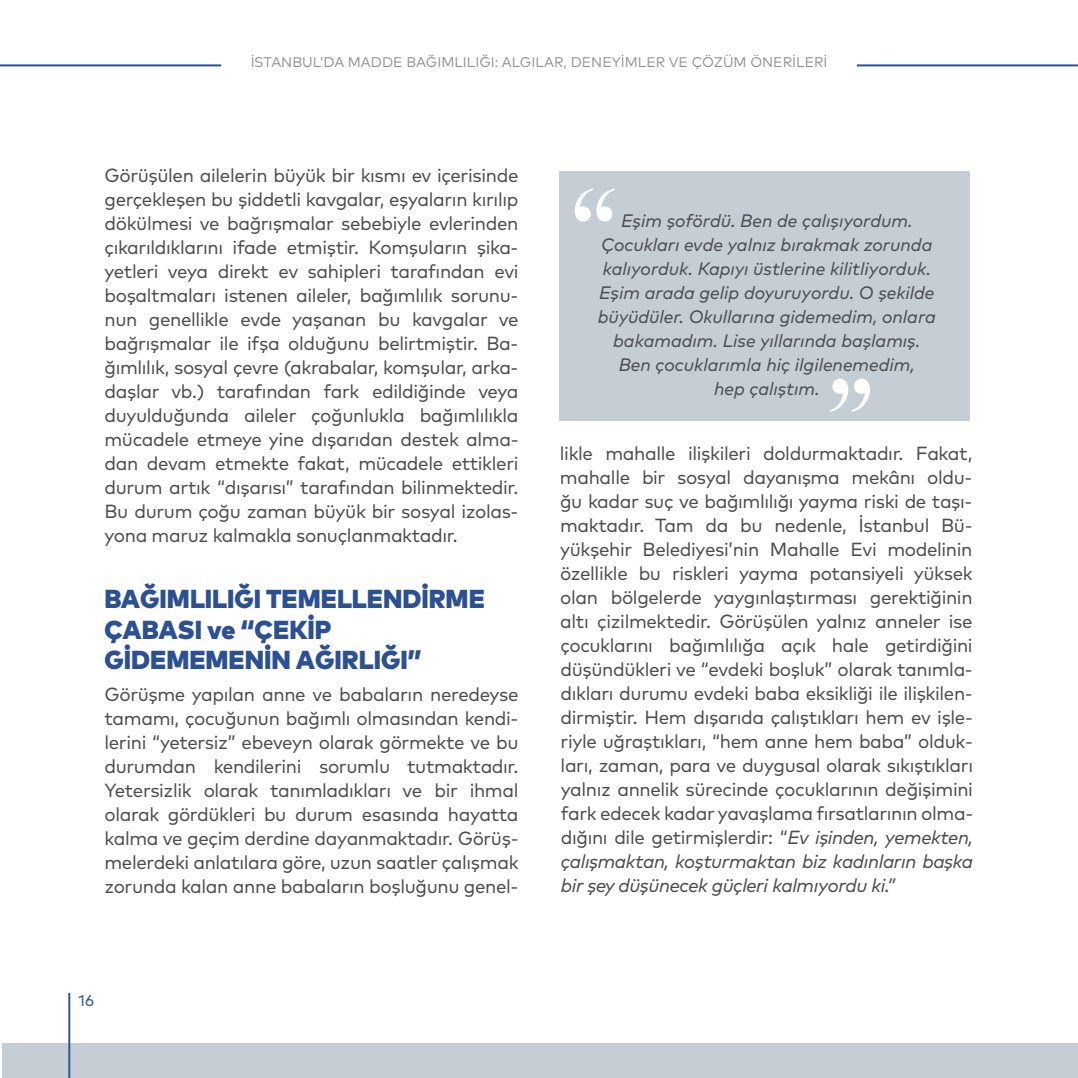
<style>
.page{position:relative;width:1078px;height:1078px;background:#fff}
.page>*{position:absolute;margin:0;border:0;box-sizing:border-box;transform-origin:0 0}
.t1{font:129.8px "Bask Old Face";color:#fff}
.t2{font:900 26px/30px "Mark Pro";color:#2b5194}
.t3{font:19px/24px "Mark Pro";letter-spacing:-.02em;color:#4d4d4f;text-align:justify}
.t4{font:italic 18px/24px "Mark Pro";color:#4d4d4f;text-align:center}
.t5{font:15.6px "Mark Pro";color:#255295}
.t6{font:14px "Mark Pro";color:#231f20}
.s1{font-style:italic}
</style>
<div class="page">
<div style="left:2px;top:1043px;width:1075px;height:34px;background:#c4ced4"></div>
<hr style="left:68px;top:992px;width:2px;height:85px;background:#2b5194">
<hr style="left:0;top:64px;width:221px;height:2px;background:#2b5194">
<hr style="left:856px;top:64px;width:221px;height:2px;background:#2b5194">
<div style="left:559px;top:171px;width:410px;height:249px;background:#c4ced4"></div>
<p class="t6" style="left:250px;top:52px;width:578px">İSTANBUL’DA MADDE BAĞIMLILIĞI: ALGILAR, DENEYİMLER VE ÇÖZÜM ÖNERİLERİ</p>
<p class="t3" style="left:104px;top:162px;width:415px">Görüşülen ailelerin büyük bir kısmı ev içerisinde gerçekleşen bu şiddetli kavgalar, eşyaların kırılıp dökülmesi ve bağrışmalar sebebiyle evlerinden çıkarıldıklarını ifade etmiştir. Komşuların şika&shy;yetleri veya direkt ev sahipleri tarafından evi boşaltmaları istenen aileler, bağımlılık sorunu&shy;nun genellikle evde yaşanan bu kavgalar ve bağrışmalar ile ifşa olduğunu belirtmiştir. Ba&shy;ğımlılık, sosyal çevre (akrabalar, komşular, arka&shy;daşlar vb.) tarafından fark edildiğinde veya duyulduğunda aileler çoğunlukla bağımlılıkla mücadele etmeye yine dışarıdan destek alma&shy;dan devam etmekte fakat, mücadele ettikleri durum artık “dışarısı” tarafından bilinmektedir.<br>Bu durum çoğu zaman büyük bir sosyal izolas&shy;yona maruz kalmakla sonuçlanmaktadır.</p>
<h2 class="t2" style="left:104px;top:582px;width:382px">BAĞIMLILIĞI TEMELLENDİRME<br>ÇABASI ve “ÇEKİP<br>GİDEMEMENİN AĞIRLIĞI”</h2>
<p class="t3" style="left:104px;top:680px;width:415px">Görüşme yapılan anne ve babaların neredeyse tamamı, çocuğunun bağımlı olmasından kendi&shy;lerini “yetersiz” ebeveyn olarak görmekte ve bu durumdan kendilerini sorumlu tutmaktadır.<br>Yetersizlik olarak tanımladıkları ve bir ihmal olarak gördükleri bu durum esasında hayatta kalma ve geçim derdine dayanmaktadır. Görüş&shy;melerdeki anlatılara göre, uzun saatler çalışmak zorunda kalan anne babaların boşluğunu genel-</p>
<p class="t5" style="left:79px;top:988px;width:17px">16</p>
<h1 class="t1" style="left:569px;top:163px;width:54px">“</h1>
<p class="t4" style="left:597px;top:207px;width:339px">Eşim şofördü. Ben de çalışıyordum.<br>Çocukları evde yalnız bırakmak zorunda kalıyorduk. Kapıyı üstlerine kilitliyorduk.<br>Eşim arada gelip doyuruyordu. O şekilde büyüdüler. Okullarına gidemedim, onlara bakamadım. Lise yıllarında başlamış.<br>Ben çocuklarımla hiç ilgilenemedim,<br>hep çalıştım.</p>
<h1 class="t1" style="left:875px;top:437px;width:54px;rotate:-180deg">“</h1>
<p class="t3" style="left:559px;top:440px;width:415px">likle mahalle ilişkileri doldurmaktadır. Fakat, mahalle bir sosyal dayanışma mekânı oldu&shy;ğu kadar suç ve bağımlılığı yayma riski de taşı&shy;maktadır. Tam da bu nedenle, İstanbul Bü&shy;yükşehir Belediyesi’nin Mahalle Evi modelinin özellikle bu riskleri yayma potansiyeli yüksek olan bölgelerde yaygınlaştırması gerektiğinin altı çizilmektedir. Görüşülen yalnız anneler ise çocuklarını bağımlılığa açık hale getirdiğini düşündükleri ve “evdeki boşluk” olarak tanımla&shy;dıkları durumu evdeki baba eksikliği ile ilişkilen&shy;dirmiştir. Hem dışarıda çalıştıkları hem ev işle&shy;riyle uğraştıkları, “hem anne hem baba” olduk&shy;ları, zaman, para ve duygusal olarak sıkıştıkları yalnız annelik sürecinde çocuklarının değişimini fark edecek kadar yavaşlama fırsatlarının olma&shy;dığını dile getirmişlerdir: “<span class="s1">Ev işinden, yemekten, çalışmaktan, koşturmaktan biz kadınların başka bir şey düşünecek güçleri kalmıyordu ki.”</span></p>
</div>
